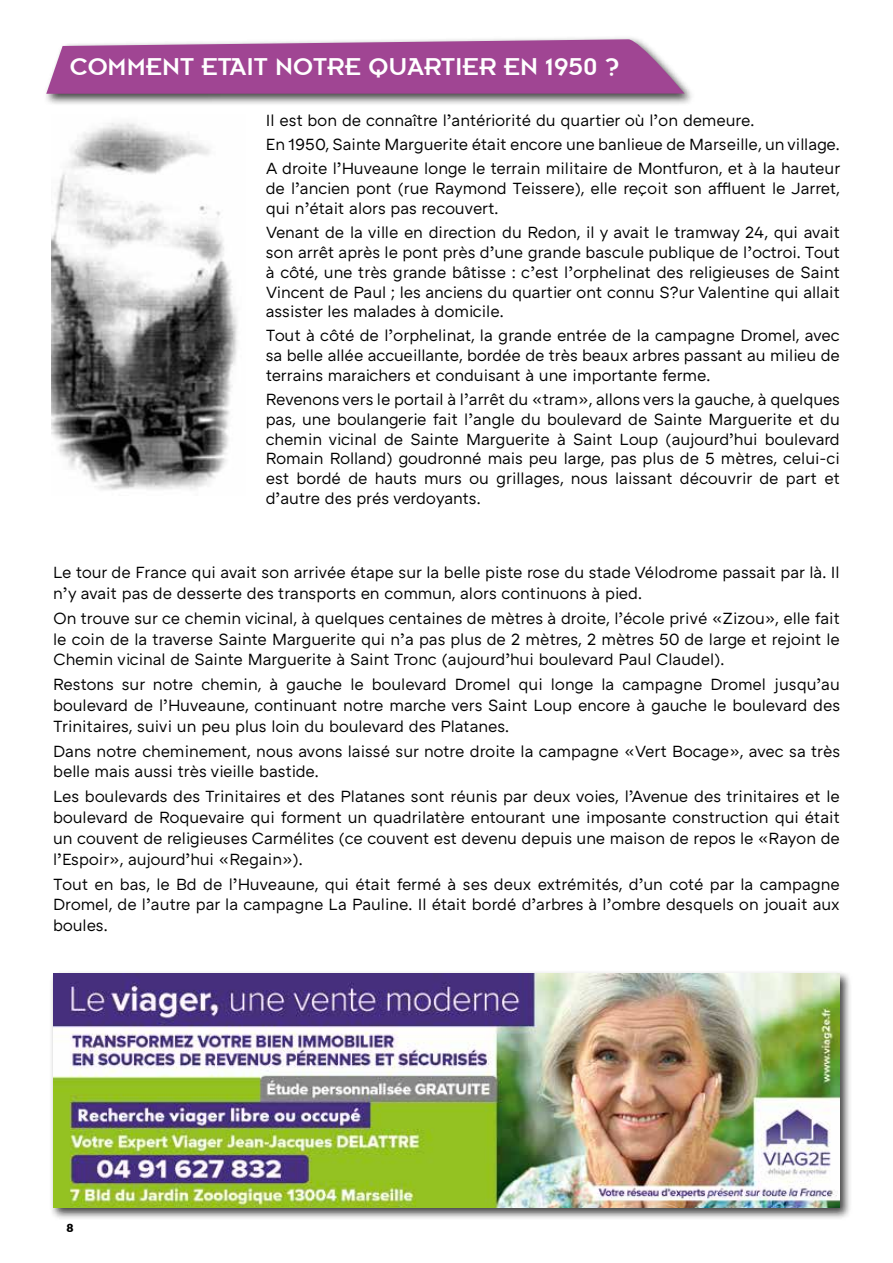
<style>
.page{position:relative;width:893px;height:1263px;background:#fff}
.page>*{position:absolute;margin:0;border:0;box-sizing:border-box;transform-origin:0 0}
.t1{font:27px "Insignia";color:#fff}
.t2{font:16.5px/19.8px "ATC Arquette";letter-spacing:-.005em;color:#000;text-align:justify}
.t3{font:700 12px "Gill Sans";color:#000}
</style>
<div class="page">
<div style="left:49px;top:970px;width:803px;height:250px;background:#000;opacity:.75"></div>
<img style="left:53px;top:974px;width:787px;height:234px">
<div style="left:43px;top:35px;width:653px;height:71px;background:#000;opacity:.75"></div>
<svg style="left:46px;top:39px;width:639px;height:55px"></svg>
<img style="left:51px;top:122px;width:187px;height:368px">
<h1 class="t1" style="left:70px;top:53px;width:552px">COMMENT ETAIT NOTRE QUARTIER EN 1950 ?</h1>
<p class="t2" style="left:266px;top:109px;width:576px;line-height:24px;text-align:left">Il est bon de connaître l’antériorité du quartier où l’on demeure.<br>En 1950, Sainte Marguerite était encore une banlieue de Marseille, un village.<br>A droite l’Huveaune longe le terrain militaire de Montfuron, et à la hauteur</p>
<p class="t2" style="left:266px;top:179px;width:576px">de l’ancien pont (rue Raymond Teissere), elle reçoit son affluent le Jarret, qui n’était alors pas recouvert.</p>
<p class="t2" style="left:266px;top:223px;width:576px">Venant de la ville en direction du Redon, il y avait le tramway 24, qui avait son arrêt après le pont près d’une grande bascule publique de l’octroi. Tout à côté, une très grande bâtisse : c’est l’orphelinat des religieuses de Saint Vincent de Paul ; les anciens du quartier ont connu S?ur Valentine qui allait assister les malades à domicile.</p>
<p class="t2" style="left:266px;top:326px;width:576px">Tout à côté de l’orphelinat, la grande entrée de la campagne Dromel, avec sa belle allée accueillante, bordée de très beaux arbres passant au milieu de terrains maraichers et conduisant à une importante ferme.</p>
<p class="t2" style="left:266px;top:390px;width:576px">Revenons vers le portail à l’arrêt du «tram», allons vers la gauche, à quelques pas, une boulangerie fait l’angle du boulevard de Sainte Marguerite et du chemin vicinal de Sainte Marguerite à Saint Loup (aujourd’hui boulevard Romain Rolland) goudronné mais peu large, pas plus de 5 mètres, celui-ci est bordé de hauts murs ou grillages, nous laissant découvrir de part et d’autre des prés verdoyants.</p>
<p class="t2" style="left:53px;top:562px;width:788px;line-height:20.7px">Le tour de France qui avait son arrivée étape sur la belle piste rose du stade Vélodrome passait par là. Il n’y avait pas de desserte des transports en commun, alors continuons à pied.</p>
<p class="t2" style="left:53px;top:608px;width:788px;line-height:20.7px">On trouve sur ce chemin vicinal, à quelques centaines de mètres à droite, l’école privé «Zizou», elle fait le coin de la traverse Sainte Marguerite qui n’a pas plus de 2 mètres, 2 mètres 50 de large et rejoint le Chemin vicinal de Sainte Marguerite à Saint Tronc (aujourd’hui boulevard Paul Claudel).</p>
<p class="t2" style="left:53px;top:675px;width:788px;line-height:20.7px">Restons sur notre chemin, à gauche le boulevard Dromel qui longe la campagne Dromel jusqu’au boulevard de l’Huveaune, continuant notre marche vers Saint Loup encore à gauche le boulevard des Trinitaires, suivi un peu plus loin du boulevard des Platanes.</p>
<p class="t2" style="left:53px;top:741px;width:789px;line-height:20.7px">Dans notre cheminement, nous avons laissé sur notre droite la campagne «Vert Bocage», avec sa très belle mais aussi très vieille bastide.</p>
<p class="t2" style="left:53px;top:787px;width:788px;line-height:20.7px">Les boulevards des Trinitaires et des Platanes sont réunis par deux voies, l’Avenue des trinitaires et le boulevard de Roquevaire qui forment un quadrilatère entourant une imposante construction qui était un couvent de religieuses Carmélites (ce couvent est devenu depuis une maison de repos le «Rayon de l’Espoir», aujourd’hui «Regain»).</p>
<p class="t2" style="left:53px;top:874px;width:788px;line-height:20.7px">Tout en bas, le Bd de l’Huveaune, qui était fermé à ses deux extrémités, d’un coté par la campagne Dromel, de l’autre par la campagne La Pauline. Il était bordé d’arbres à l’ombre desquels on jouait aux boules.</p>
<p class="t3" style="left:67px;top:1218px;width:9px">8</p>
</div>
